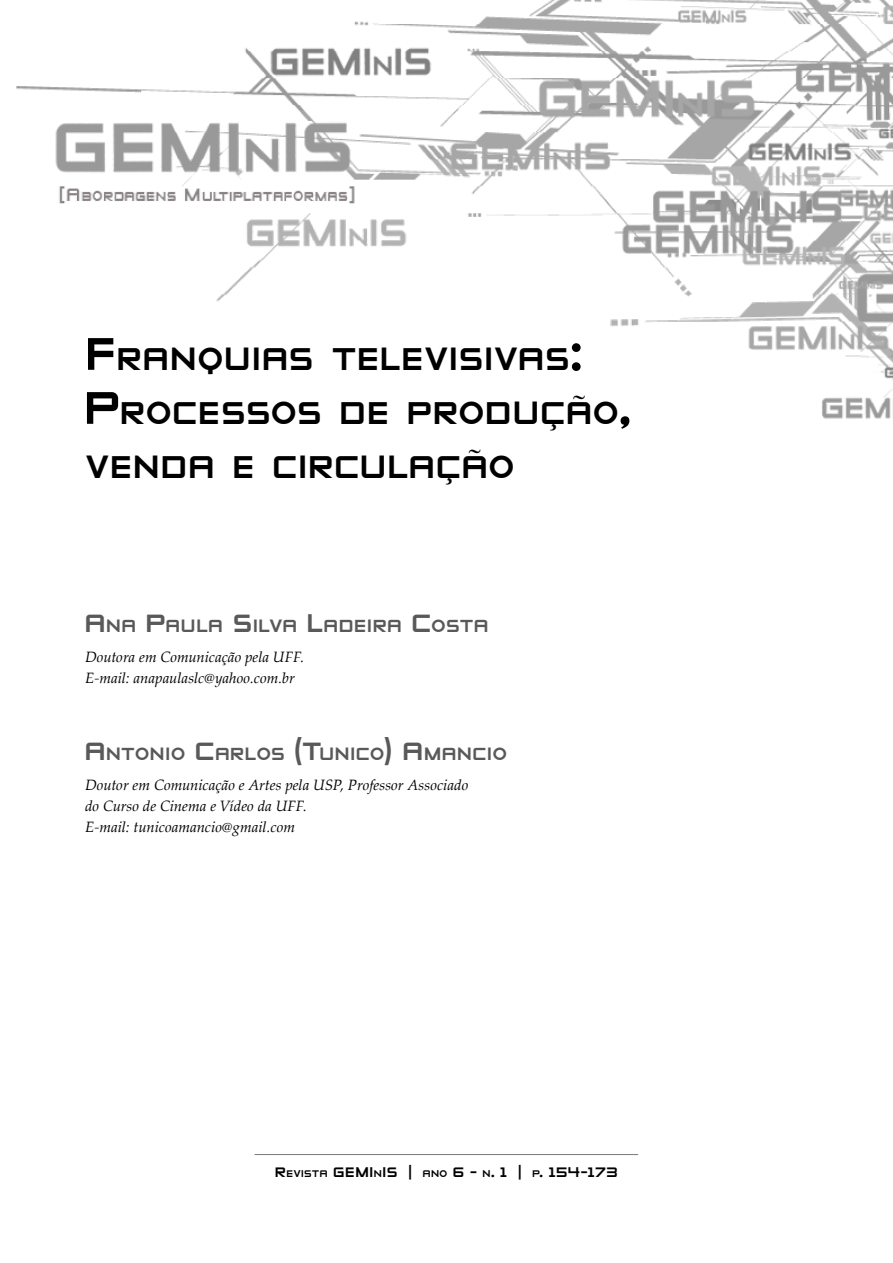
<style>
.page{position:relative;width:893px;height:1263px;background:#fff}
.page>*{position:absolute;margin:0;border:0;box-sizing:border-box;transform-origin:0 0}
.t1{font:37.8px/54px "Zeroes One";letter-spacing:.035em;color:#000}
.t2{font:21px "Zeroes One";letter-spacing:.04em;color:#58595b}
.t3{font:16.5px "Zeroes One";letter-spacing:.025em;color:#000}
.t4{font:italic 15px/21px "Palatino Linotype";color:#000}
.s1{font-size:54px}
.s2{font-size:30px}
.s3{font-size:11.55px}
</style>
<div class="page">
<img style="left:16px;top:0;width:877px;height:419px">
<hr style="left:255px;top:1154px;width:383px;height:1px;background:#000">
<h1 class="t1" style="left:85px;top:332px;width:547px"><span class="s1">F</span>RANQUIAS TELEVISIVAS<span class="s1">:<br>P</span>ROCESSOS DE PRODUÇÃO<span class="s1">,<br></span>VENDA E CIRCULAÇÃO</h1>
<h2 class="t2" style="left:85px;top:615px;width:405px"><span class="s2">A</span>NA <span class="s2">P</span>AULA <span class="s2">S</span>ILVA <span class="s2">L</span>ADEIRA <span class="s2">C</span>OSTA</h2>
<p class="t4" style="left:85px;top:645px;width:221px">Doutora em Comunicação pela UFF.<br>E-mail: anapaulaslc@yahoo.com.br</p>
<h2 class="t2" style="left:85px;top:743px;width:423px"><span class="s2">A</span>NTONIO <span class="s2">C</span>ARLOS <span class="s2">(T</span>UNICO<span class="s2">) A</span>MANCIO</h2>
<p class="t4" style="left:85px;top:774px;width:385px">Doutor em Comunicação e Artes pela USP, Professor Associado do Curso de Cinema e Vídeo da UFF.<br>E-mail: tunicoamancio@gmail.com</p>
<p class="t3" style="left:275px;top:1164px;width:344px">R<span class="s3">EVISTA</span> GEMI <span class="s3">N</span>IS | <span class="s3">ANO</span> 6 - <span class="s3">N</span>. 1 | <span class="s3">P</span>. 154-173</p>
</div>
